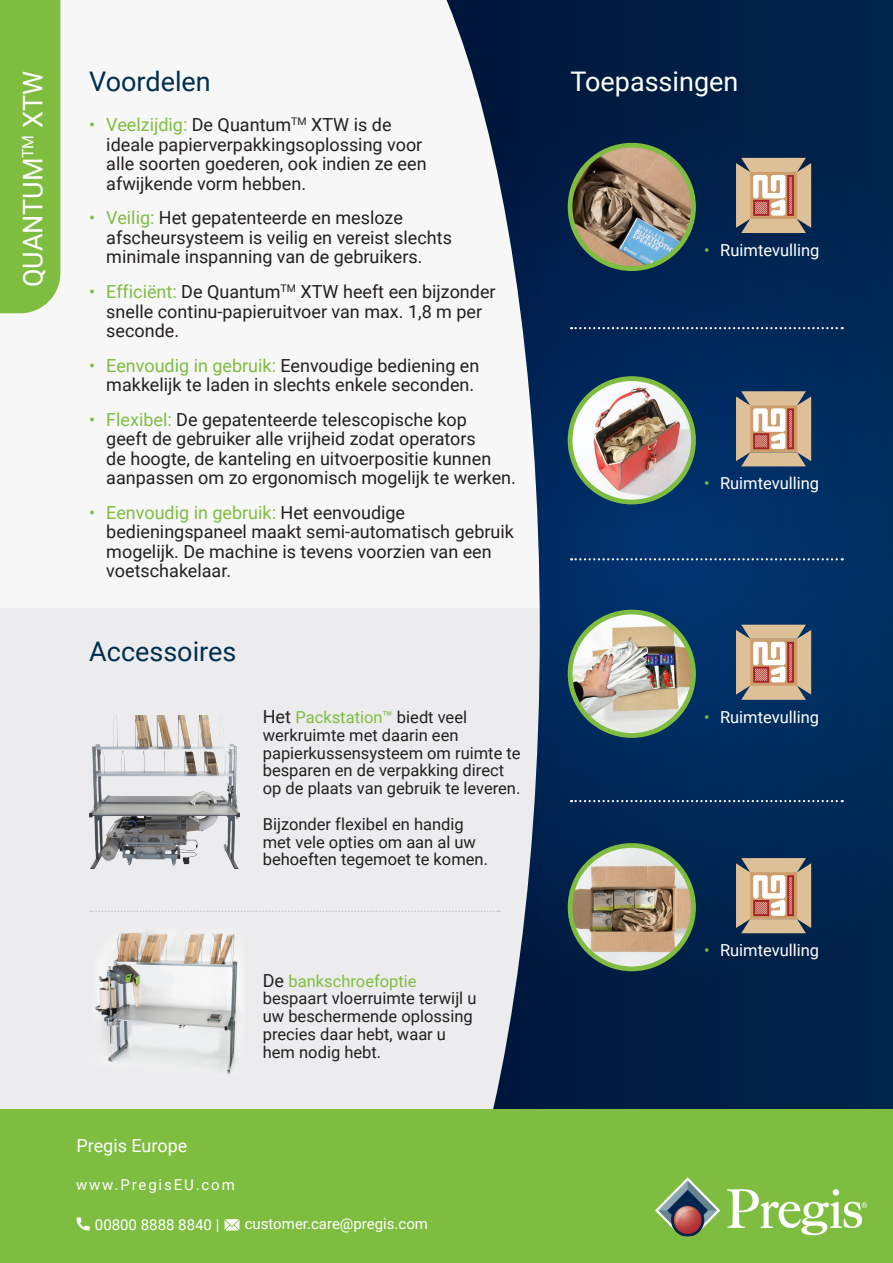
<style>
.page{position:relative;width:893px;height:1263px;background:#fff}
.page>*{position:absolute;margin:0;border:0;box-sizing:border-box;transform-origin:0 0}
.t1{font:27px "Roboto";color:#fff}
.t2{font:27px "Roboto";color:#002f4e}
.t3{font:18px/19.4px "Roboto";color:#231f20}
.t4{font:18px "Roboto";color:#fff}
.t5{font:16.5px/17.9px "Roboto";color:#231f20}
.t6{font:16.5px "Roboto";color:#fff}
.t7{font:15px "Roboto";color:#fff}
.t8{font:15px "Roboto";letter-spacing:.125em;color:#fff}
.s1{color:#7fbd41}
.s2{font-size:18px}
</style>
<div class="page">
<div style="left:0;top:0;width:893px;height:608px;background:#f7f7f8"></div>
<div style="left:0;top:608px;width:893px;height:606px;background:#ececee"></div>
<svg style="left:447px;top:0;width:446px;height:1110px;background:#153052"></svg>
<svg style="left:447px;top:109px;width:446px;height:878px"></svg>
<div style="left:0;top:0;width:60px;height:313px;background:#7fbd41"></div>
<svg style="left:571px;top:327px;width:272px;height:2px"></svg>
<svg style="left:571px;top:558px;width:272px;height:2px"></svg>
<svg style="left:571px;top:800px;width:272px;height:2px"></svg>
<img style="left:570px;top:145px;width:123px;height:124px;border-radius:62px">
<div style="left:568px;top:143px;width:128px;height:128px;border:5px solid #7fbd41;border-radius:50%"></div>
<img style="left:570px;top:379px;width:123px;height:123px;border-radius:62px">
<div style="left:568px;top:376px;width:128px;height:128px;border:5px solid #7fbd41;border-radius:50%"></div>
<img style="left:570px;top:612px;width:123px;height:123px;border-radius:62px">
<div style="left:568px;top:610px;width:128px;height:128px;border:5px solid #7fbd41;border-radius:50%"></div>
<img style="left:570px;top:845px;width:123px;height:124px;border-radius:62px">
<div style="left:568px;top:843px;width:128px;height:128px;border:5px solid #7fbd41;border-radius:50%"></div>
<svg style="left:90px;top:910px;width:410px;height:2px"></svg>
<div style="left:0;top:1110px;width:893px;height:153px;background:#7fbd41"></div>
<svg style="left:736px;top:858px;width:75px;height:75px;background:#cfae92"></svg>
<svg style="left:736px;top:625px;width:75px;height:75px;background:#ceaf94"></svg>
<svg style="left:736px;top:391px;width:75px;height:75px;background:#ceae93"></svg>
<svg style="left:736px;top:158px;width:75px;height:75px;background:#cfae92"></svg>
<img style="left:89px;top:716px;width:150px;height:153px">
<img style="left:95px;top:932px;width:145px;height:142px">
<svg style="left:76px;top:1217px;width:14px;height:13px"></svg>
<svg style="left:225px;top:1219px;width:14px;height:11px"></svg>
<img style="left:655px;top:1178px;width:212px;height:58px">
<h1 class="t1" style="left:14px;top:287px;width:218px;rotate:-90deg">QUANTUM<sup>TM</sup> XTW</h1>
<h1 class="t2" style="left:89px;top:62px;width:123px">Voordelen</h1>
<p class="t3" style="left:106px;top:115px;width:322px;text-indent:-17px"><span class="s1">• Veelzijdig:</span> De Quantum<sup>TM</sup> XTW is de ideale papierverpakkingsoplossing voor alle soorten goederen, ook indien ze een afwijkende vorm hebben.</p>
<p class="t3" style="left:106px;top:208px;width:347px;text-indent:-17px"><span class="s1">• Veilig:</span> Het gepatenteerde en mesloze afscheursysteem is veilig en vereist slechts minimale inspanning van de gebruikers.</p>
<p class="t3" style="left:106px;top:281px;width:391px;text-indent:-17px"><span class="s1">• Efficiënt:</span> De Quantum<sup>TM</sup> XTW heeft een bijzonder snelle continu-papieruitvoer van max. 1,8 m per seconde.</p>
<p class="t3" style="left:89px;top:355px;width:392px;text-align:right"><span class="s1">• Eenvoudig in gebruik:</span> Eenvoudige bediening en makkelijk te laden in slechts enkele seconden.</p>
<p class="t3" style="left:106px;top:409px;width:411px;text-indent:-17px"><span class="s1">• Flexibel:</span> De gepatenteerde telescopische kop<br>geeft de gebruiker alle vrijheid zodat operators<br>de hoogte, de kanteling en uitvoerpositie kunnen aanpassen om zo ergonomisch mogelijk te werken.</p>
<p class="t3" style="left:106px;top:502px;width:409px;text-indent:-17px"><span class="s1">• Eenvoudig in gebruik:</span> Het eenvoudige bedieningspaneel maakt semi-automatisch gebruik mogelijk. De machine is tevens voorzien van een voetschakelaar.</p>
<h1 class="t2" style="left:89px;top:632px;width:149px">Accessoires</h1>
<p class="t5" style="left:263px;top:707px;width:259px"><span class="s2">Het</span> <span class="s1">Packstation™</span> biedt veel werkruimte met daarin een papierkussensysteem om ruimte te besparen en de verpakking direct op de plaats van gebruik te leveren.</p>
<p class="t5" style="left:263px;top:814px;width:227px">Bijzonder flexibel en handig met vele opties om aan al uw behoeften tegemoet te komen.</p>
<p class="t5" style="left:263px;top:971px;width:215px"><span class="s2">De</span> <span class="s1">bankschroefoptie </span>bespaart vloerruimte terwijl u uw beschermende oplossing precies daar hebt, waar u hem nodig hebt.</p>
<p class="t4" style="left:76px;top:1132px;width:112px">Pregis Europe</p>
<p class="t8" style="left:76px;top:1174px;width:160px">www.PregisEU.com</p>
<p class="t7" style="left:95px;top:1214px;width:126px">00800 8888 8840 |</p>
<p class="t7" style="left:245px;top:1213px;width:185px">customer.care@pregis.com</p>
<h1 class="t1" style="left:570px;top:62px;width:170px">Toepassingen</h1>
<p class="t6" style="left:704px;top:239px;width:117px"><span class="s1">•</span> Ruimtevulling</p>
<p class="t6" style="left:704px;top:472px;width:117px"><span class="s1">•</span> Ruimtevulling</p>
<p class="t6" style="left:704px;top:705px;width:117px"><span class="s1">•</span> Ruimtevulling</p>
<p class="t6" style="left:704px;top:939px;width:117px"><span class="s1">•</span> Ruimtevulling</p>
</div>
